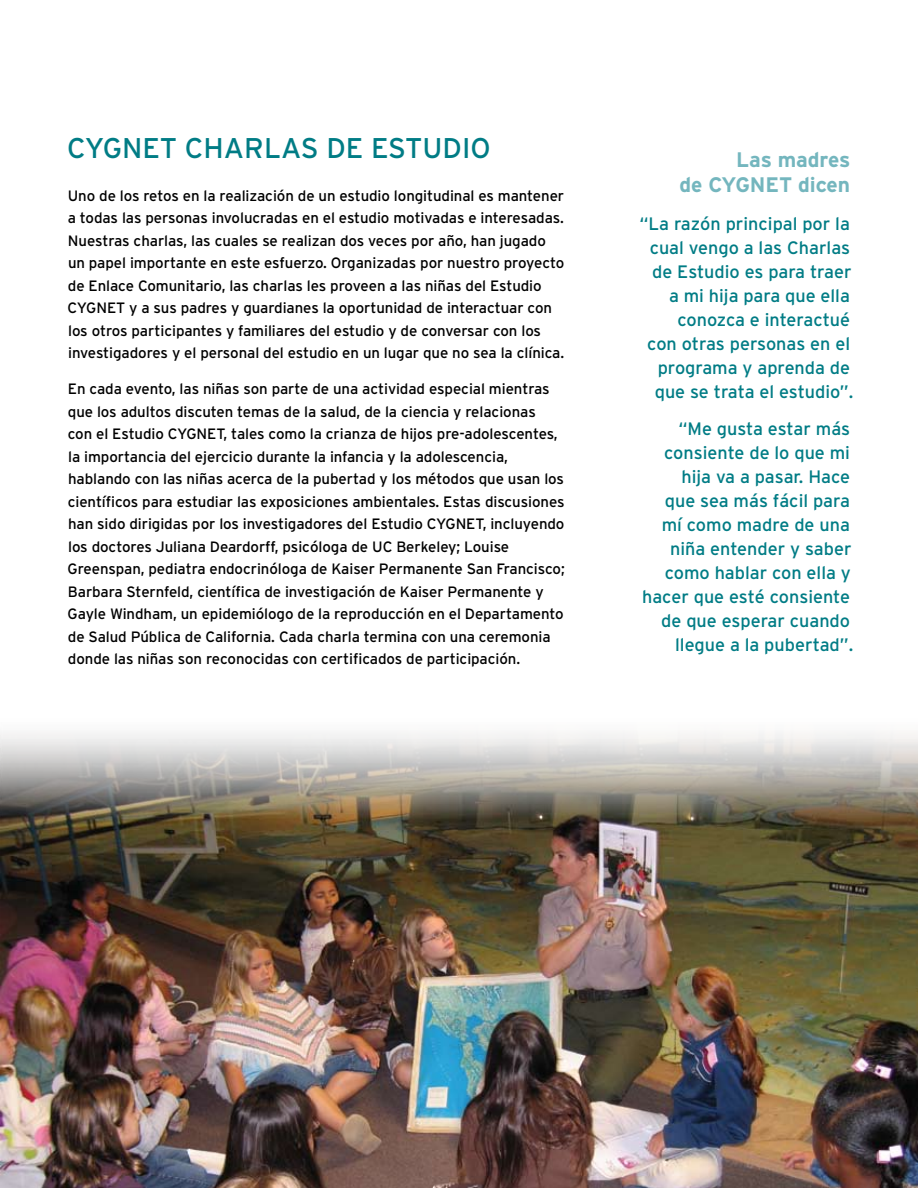
<style>
.page{position:relative;width:918px;height:1188px;background:#fff}
.page>*{position:absolute;margin:0;border:0;box-sizing:border-box;transform-origin:0 0}
.t1{font:28.5px "Interstate";color:#007c85}
.t2{font:700 21px/25.2px "Interstate";letter-spacing:-.005em;color:#74b6be}
.t3{font:18px/24px "Interstate";color:#007c85;text-align:right}
.t4{font:15px/22.5px "Interstate";letter-spacing:-.005em;color:#000}
</style>
<div class="page">
<img style="left:0;top:733px;width:918px;height:455px">
<h1 class="t1" style="left:67px;top:132px;width:74px">CYGNET</h1>
<h1 class="t1" style="left:185px;top:132px;width:307px">Charlas de Estudio</h1>
<p class="t4" style="left:68px;top:184px;width:498px">Uno de los retos en la realización de un estudio longitudinal es mantener a todas las personas involucradas en el estudio motivadas e interesadas.<br>N uestras charlas, las cuales se realizan dos veces por año, han jugado un papel importante en este esfuerzo. Organizadas por nuestro proyecto de Enlace Comunitario, las charlas les proveen a las niñas del Estudio CYGNET</p>
<p class="t4" style="left:68px;top:297px;width:498px;text-indent:61px">y a sus padres y guardianes la oportunidad de interactuar con los otros participantes y familiares del estudio y de conversar con los investigadores y el personal del estudio en un lugar que no sea la clínica.</p>
<p class="t4" style="left:68px;top:378px;width:499px">En cada evento, las niñas son parte de una actividad especial mientras que los adultos discuten temas de la salud, de la ciencia y relacionas<br>con el Estudio CYGNET, tales como la crianza de hijos pre-adolescentes, la importancia del ejercicio durante la infancia y la adolescencia, hablando con las niñas acerca de la pubertad y los métodos que usan los científicos para estudiar las exposiciones ambientales. Estas discusiones han sido dirigidas por los investigadores del Estudio CYGNET, incluyendo los doctores Juliana Deardorff, psicóloga de UC Berkeley; Louise Greenspan, pediatra endocrinóloga de Kaiser Permanente San Francisco; Barbara Sternfeld, científica de investigación de Kaiser Permanente y Gayle Windham, un epidemiólogo de la reproducción en el Departamento de Salud Pública de California. Cada charla termina con una ceremonia donde las niñas son reconocidas con certificados de participación.</p>
<h2 class="t2" style="left:680px;top:147px;width:172px;text-indent:57px">Las madres de CYGNET</h2>
<h2 class="t2" style="left:798px;top:172px;width:53px">dicen</h2>
<p class="t3" style="left:640px;top:211px;width:215px">“La razón principal por la cual vengo a las Charlas de Estudio es para traer<br>a mi hija para que ella conozca e interactué<br>con otras personas en el programa y aprenda de que se trata el estudio”.</p>
<p class="t3" style="left:642px;top:417px;width:213px">“Me gusta estar más consiente de lo que mi hija va a pasar. Hace<br>que sea más fácil para<br>mí como madre de una niña entender y saber como hablar con ella y hacer que esté consiente de que esperar cuando llegue a la pubertad”.</p>
</div>
